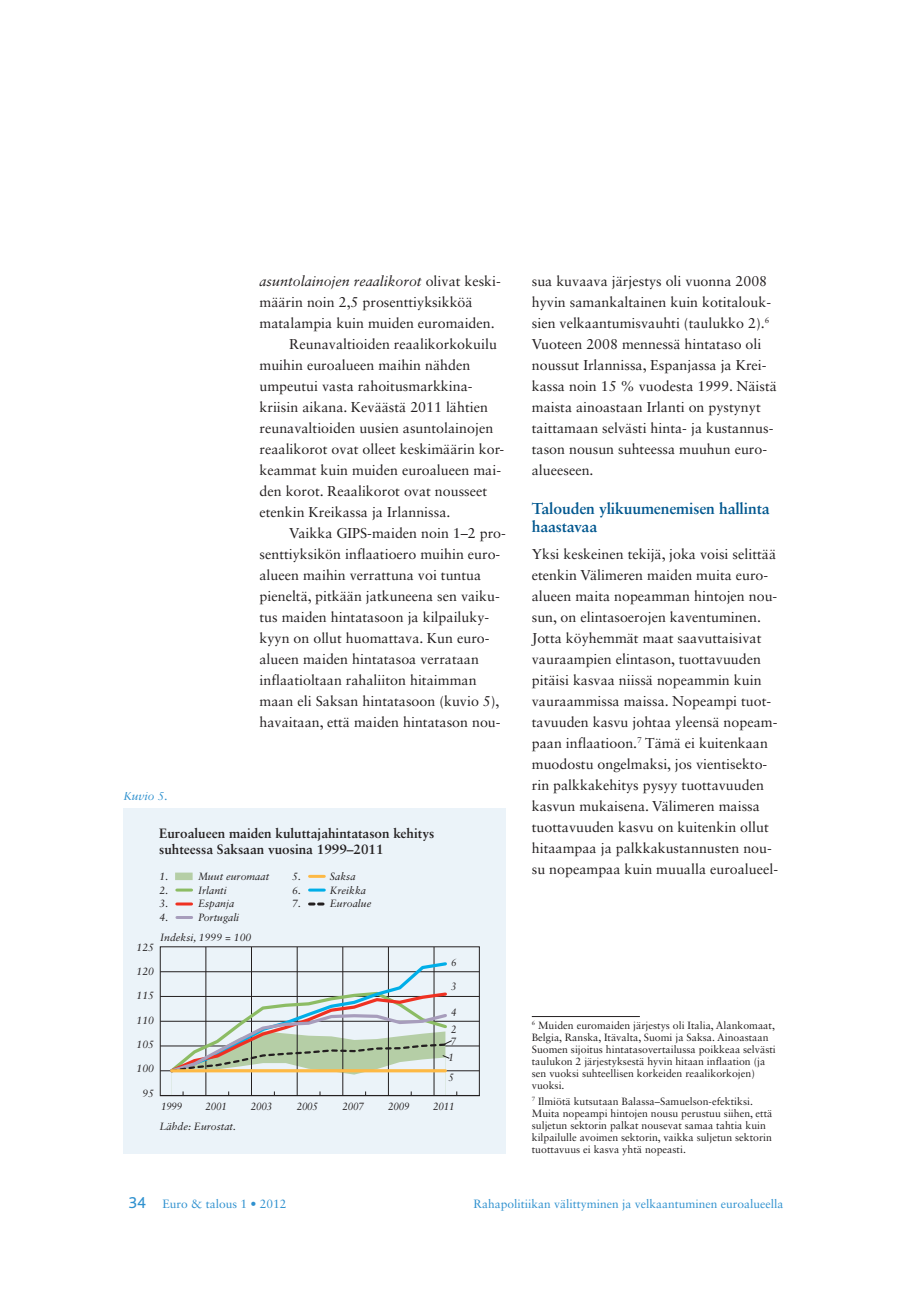
<style>
.page{position:relative;width:919px;height:1289px;background:#fff}
.page>*{position:absolute;margin:0;border:0;box-sizing:border-box;transform-origin:0 0}
.otsikko_2{font:700 15.75px/18px "Sabon LT Std";letter-spacing:-.01em;color:#01578f}
.leipis_sis{font:14.25px/21px "Sabon LT Std";color:#231f20}
.leipis_eka{font:14.25px/21px "Sabon LT Std";color:#231f20}
.alaviitteet{font:14.25px/21px "Sabon LT Std";color:#231f20}
.t1{font:700 13.5px/16.2px "Sabon LT Std";color:#231f20}
.t2{font:12px "Sabon LT Std";color:#2f91cf}
.t3{font:italic 12px "Sabon LT Std";color:#2f91cf}
.t4{font:italic 10.65px "Sabon LT Std";color:#231f20;scale:.92 1}
.alaviitteet-2{font:10.5px/12px "Sabon LT Std";color:#231f20}
.t5{font:italic 10.5px "Sabon LT Std";color:#231f20}
.t6{font:italic 10.5px "Sabon LT Std";color:#231f20;scale:.95 1}
.s1{font-style:italic}
.s2{font-family:"Bliss";font-size:16.5px}
</style>
<div class="page">
<hr style="left:531px;top:1016px;width:108px;height:1px;background:#231f20">
<div style="left:123px;top:807px;width:383px;height:346px;background:#ebf3f9"></div>
<hr style="left:177px;top:916px;width:15px;height:3px;background:#a79dbc">
<div style="left:175px;top:872px;width:18px;height:8px;background:#b5cea6"></div>
<hr style="left:177px;top:902px;width:14px;height:3px;background:#ef3122">
<hr style="left:177px;top:888px;width:14px;height:3px;background:#8cbc64">
<hr style="left:309px;top:874px;width:15px;height:3px;background:#fdb945">
<svg style="left:309px;top:902px;width:15px;height:3px"></svg>
<hr style="left:309px;top:888px;width:15px;height:3px;background:#00aee8">
<hr style="left:160px;top:1070px;width:319px;height:1px;background:#231f20">
<hr style="left:160px;top:1045px;width:319px;height:1px;background:#231f20">
<hr style="left:160px;top:1020px;width:319px;height:1px;background:#231f20">
<hr style="left:160px;top:996px;width:319px;height:1px;background:#231f20">
<hr style="left:160px;top:971px;width:319px;height:1px;background:#231f20">
<hr style="left:205px;top:947px;width:1px;height:148px;background:#231f20">
<hr style="left:251px;top:947px;width:1px;height:148px;background:#231f20">
<hr style="left:297px;top:947px;width:1px;height:148px;background:#231f20">
<hr style="left:342px;top:947px;width:1px;height:148px;background:#231f20">
<hr style="left:388px;top:947px;width:1px;height:148px;background:#231f20">
<hr style="left:434px;top:947px;width:1px;height:148px;background:#231f20">
<hr style="left:161px;top:1095px;width:319px;height:1px;background:#231f20">
<svg style="left:167px;top:960px;width:290px;height:135px"></svg>
<p class="t3" style="left:123px;top:789px;width:46px">Kuvio 5.</p>
<p class="alaviitteet" style="left:259px;top:270px;width:243px"><span class="s1">asuntolainojen reaalikorot</span> olivat keski&shy;määrin noin 2,5 prosenttiyksikköä matalampia kuin muiden euromaiden.</p>
<p class="leipis_sis" style="left:259px;top:333px;width:246px;text-indent:30px">Reunavaltioiden reaalikorkokuilu muihin euroalueen maihin nähden umpeutui vasta rahoitusmarkkina&shy;kriisin aikana. Keväästä 2011 lähtien reunavaltioiden uusien asuntolainojen reaalikorot ovat olleet keskimäärin kor&shy;keammat kuin muiden euroalueen mai&shy;den korot. Reaalikorot ovat nousseet etenkin Kreikassa ja Irlannissa.</p>
<p class="leipis_sis" style="left:259px;top:522px;width:248px;text-indent:30px">Vaikka GIPS-maiden noin 1–2 pro&shy;senttiyksikön inflaatioero muihin euro&shy;alueen maihin verrattuna voi tuntua pieneltä, pitkään jatkuneena sen vaiku&shy;tus maiden hintatasoon ja kilpailuky&shy;kyyn on ollut huomattava. Kun euro&shy;alueen maiden hintatasoa verrataan inflaatioltaan rahaliiton hitaimman maan eli Saksan hintatasoon (kuvio 5), havaitaan, että maiden hintatason nou-</p>
<p class="t1" style="left:159px;top:824px;width:276px">Euroalueen maiden kuluttajahintatason kehitys suhteessa Saksaan vuosina 1999–2011</p>
<p class="t5" style="left:159px;top:870px;width:10px">1.</p>
<p class="t5" style="left:198px;top:870px;width:73px">Muut euromaat</p>
<p class="t5" style="left:292px;top:870px;width:10px">5.</p>
<p class="t5" style="left:330px;top:870px;width:27px">Saksa</p>
<p class="t5" style="left:159px;top:884px;width:10px">2.</p>
<p class="t5" style="left:198px;top:884px;width:30px">Irlanti</p>
<p class="t5" style="left:292px;top:884px;width:10px">6.</p>
<p class="t5" style="left:330px;top:884px;width:38px">Kreikka</p>
<p class="t5" style="left:159px;top:897px;width:10px">3.</p>
<p class="t5" style="left:198px;top:897px;width:38px">Espanja</p>
<p class="t5" style="left:292px;top:897px;width:10px">7.</p>
<p class="t5" style="left:330px;top:897px;width:43px">Euroalue</p>
<p class="t5" style="left:159px;top:911px;width:10px">4.</p>
<p class="t5" style="left:198px;top:911px;width:43px">Portugali</p>
<p class="t5" style="left:160px;top:931px;width:93px">Indeksi, 1999 = 100</p>
<p class="t5" style="left:137px;top:941px;width:19px">125</p>
<p class="t5" style="left:137px;top:965px;width:19px">120</p>
<p class="t5" style="left:137px;top:989px;width:19px">115</p>
<p class="t5" style="left:137px;top:1014px;width:19px">110</p>
<p class="t5" style="left:137px;top:1038px;width:19px">105</p>
<p class="t5" style="left:137px;top:1062px;width:19px">100</p>
<p class="t5" style="left:142px;top:1086px;width:13px">95</p>
<p class="t4" style="left:451px;top:955px;width:7px">6</p>
<p class="t4" style="left:451px;top:980px;width:7px">3</p>
<p class="t4" style="left:451px;top:1006px;width:7px">4</p>
<p class="t4" style="left:451px;top:1022px;width:7px">2</p>
<p class="t4" style="left:450px;top:1034px;width:7px">7</p>
<p class="t4" style="left:448px;top:1051px;width:7px">1</p>
<p class="t4" style="left:448px;top:1071px;width:7px">5</p>
<p class="t6" style="left:161px;top:1099px;width:24px">1999</p>
<p class="t6" style="left:205px;top:1099px;width:24px">2001</p>
<p class="t6" style="left:251px;top:1099px;width:24px">2003</p>
<p class="t6" style="left:297px;top:1099px;width:24px">2005</p>
<p class="t6" style="left:342px;top:1099px;width:24px">2007</p>
<p class="t6" style="left:388px;top:1099px;width:24px">2009</p>
<p class="t6" style="left:433px;top:1099px;width:24px">2011</p>
<p class="t5" style="left:159px;top:1120px;width:78px">Lähde: Eurostat.</p>
<p class="leipis_sis" style="left:531px;top:270px;width:246px">sua kuvaava järjestys oli vuonna 2008 hyvin samankaltainen kuin kotitalouk&shy;sien velkaantumisvauhti (taulukko 2).<sup>6<br></sup>Vuoteen 2008 mennessä hintataso oli noussut Irlannissa, Espanjassa ja Krei&shy;kassa noin 15 % vuodesta 1999. Näistä maista ainoastaan Irlanti on pystynyt taittamaan selvästi hinta- ja kustannus&shy;tason nousun suhteessa muuhun euro&shy;alueeseen.</p>
<p class="otsikko_2" style="left:531px;top:499px;width:239px">Talouden ylikuumenemisen hallinta haastavaa</p>
<p class="leipis_eka" style="left:531px;top:543px;width:248px">Yksi keskeinen tekijä, joka voisi selittää etenkin Välimeren maiden muita euro&shy;alueen maita nopeamman hintojen nou&shy;sun, on elintasoerojen kaventuminen.<br>Jotta köyhemmät maat saavuttaisivat vauraampien elintason, tuottavuuden pitäisi kasvaa niissä nopeammin kuin vauraammissa maissa. Nopeampi tuot&shy;tavuuden kasvu johtaa yleensä nopeam&shy;paan inflaatioon.<sup>7</sup> Tämä ei kuitenkaan muodostu ongelmaksi, jos vientisekto&shy;rin palkkakehitys pysyy tuottavuuden kasvun mukaisena. Välimeren maissa tuottavuuden kasvu on kuitenkin ollut hitaampaa ja palkkakustannusten nou&shy;su nopeampaa kuin muualla euroalueel-</p>
<p class="alaviitteet-2" style="left:531px;top:1018px;width:245px"><sup>6</sup> Muiden euromaiden järjestys oli Italia, Alankomaat, Belgia, Ranska, Itävalta, Suomi ja Saksa. Ainoastaan Suomen sijoitus hintatasovertailussa poikkeaa selvästi taulukon 2 järjestyksestä hyvin hitaan inflaation (ja sen vuoksi suhteellisen korkeiden reaalikorkojen) vuoksi.</p>
<p class="alaviitteet-2" style="left:531px;top:1095px;width:242px"><sup>7</sup> Ilmiötä kutsutaan Balassa–Samuelson-efektiksi.<br>Muita nopeampi hintojen nousu perustuu siihen, että suljetun sektorin palkat nousevat samaa tahtia kuin kilpailulle avoimen sektorin, vaikka suljetun sektorin tuottavuus ei kasva yhtä nopeasti.</p>
<p class="t2" style="left:128px;top:1196px;width:160px"><span class="s2">34</span> Euro &amp; talous 1 • 2012</p>
<p class="t2" style="left:473px;top:1196px;width:312px">Rahapolitiikan välittyminen ja velkaantuminen euroalueella</p>
</div>
